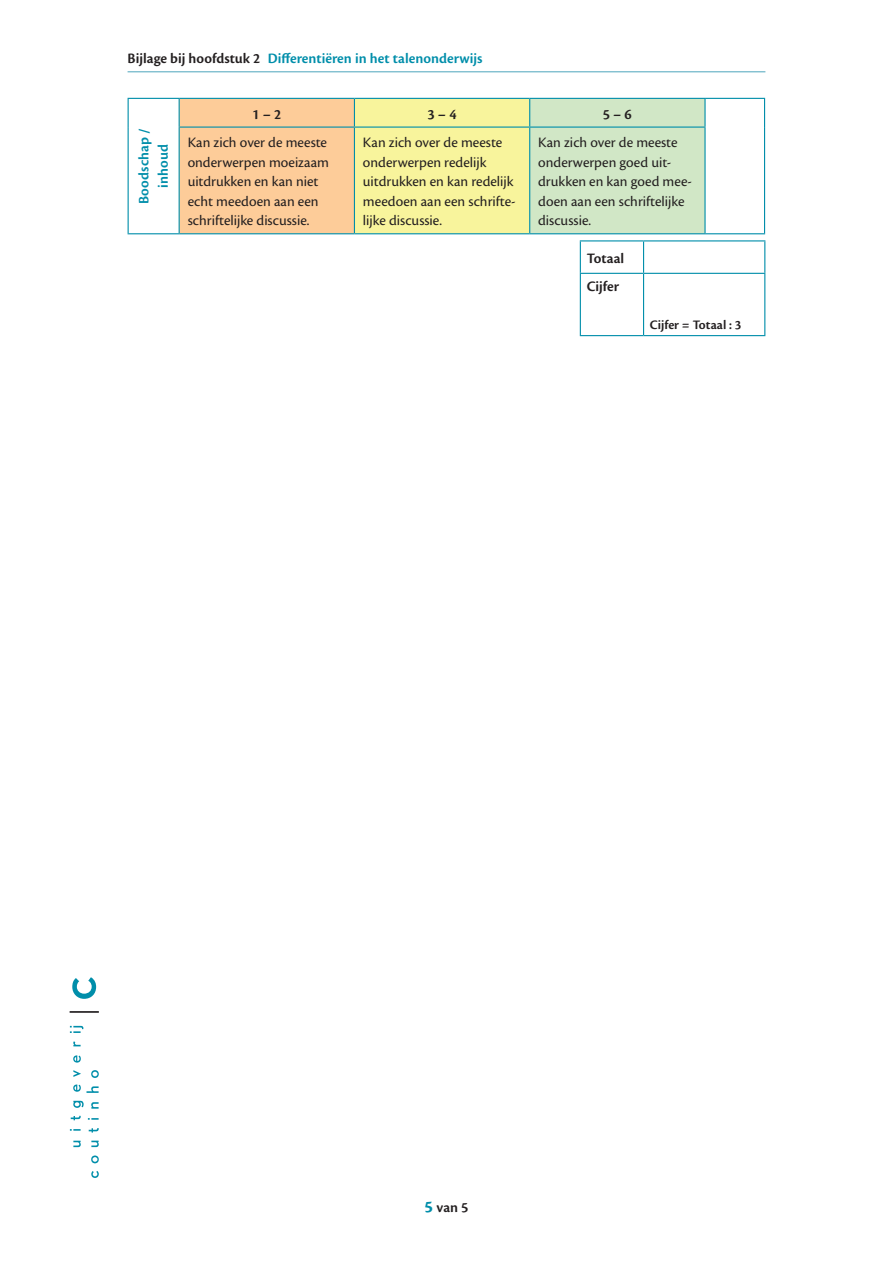
<style>
.page{position:relative;width:893px;height:1263px;background:#fff}
.page>*{position:absolute;margin:0;border:0;box-sizing:border-box;transform-origin:0 0}
.t1{font:15px/19.5px "Cronos Pro";color:#231f20}
.t2{font:600 15px/19.5px "Cronos Pro";color:#008eaa;text-align:center}
.t3{font:600 15px/28.5px "Cronos Pro";color:#231f20}
.t4{font:600 13.5px "Cronos Pro";color:#231f20}
.s1{color:#231f20}
.s2{font-weight:700;font-size:17.25px;color:#008eaa}
</style>
<div class="page">
<hr style="left:128px;top:71px;width:637px;height:1px;background:#61afc4">
<svg style="left:73px;top:1141px;width:8px;height:6px"></svg>
<svg style="left:70px;top:1129px;width:11px;height:2px"></svg>
<svg style="left:71px;top:1116px;width:10px;height:4px"></svg>
<svg style="left:73px;top:1101px;width:11px;height:7px"></svg>
<svg style="left:73px;top:1084px;width:8px;height:8px"></svg>
<svg style="left:73px;top:1070px;width:8px;height:7px"></svg>
<svg style="left:73px;top:1055px;width:8px;height:7px"></svg>
<svg style="left:73px;top:1041px;width:8px;height:5px"></svg>
<svg style="left:70px;top:1026px;width:13px;height:7px"></svg>
<svg style="left:91px;top:1171px;width:8px;height:7px"></svg>
<svg style="left:91px;top:1155px;width:8px;height:8px"></svg>
<svg style="left:91px;top:1140px;width:8px;height:7px"></svg>
<svg style="left:89px;top:1128px;width:10px;height:4px"></svg>
<svg style="left:88px;top:1118px;width:11px;height:2px"></svg>
<svg style="left:91px;top:1102px;width:8px;height:7px"></svg>
<svg style="left:87px;top:1086px;width:12px;height:7px"></svg>
<svg style="left:91px;top:1070px;width:8px;height:8px"></svg>
<hr style="left:70px;top:1011px;width:29px;height:2px;background:#231f20">
<svg style="left:72px;top:977px;width:24px;height:22px"></svg>
<hr style="left:128px;top:98px;width:51px;height:1px;background:#008eaa">
<svg style="left:128px;top:99px;width:1px;height:28px"></svg>
<svg style="left:179px;top:98px;width:526px;height:135px;background:#e9e1a9"></svg>
<hr style="left:705px;top:98px;width:60px;height:1px;background:#008eaa">
<hr style="left:704px;top:99px;width:2px;height:28px;background:#008eaa">
<svg style="left:764px;top:99px;width:1px;height:28px"></svg>
<hr style="left:128px;top:127px;width:1px;height:106px;background:#008eaa">
<hr style="left:179px;top:127px;width:175px;height:1px;background:#008eaa">
<hr style="left:179px;top:128px;width:1px;height:105px;background:#008eaa">
<hr style="left:354px;top:127px;width:176px;height:1px;background:#008eaa">
<hr style="left:354px;top:128px;width:1px;height:105px;background:#008eaa">
<hr style="left:530px;top:127px;width:176px;height:1px;background:#008eaa">
<hr style="left:529px;top:128px;width:1px;height:105px;background:#008eaa">
<hr style="left:704px;top:128px;width:2px;height:105px;background:#008eaa">
<hr style="left:764px;top:127px;width:1px;height:106px;background:#008eaa">
<hr style="left:128px;top:233px;width:51px;height:1px;background:#008eaa">
<hr style="left:179px;top:233px;width:175px;height:1px;background:#008eaa">
<hr style="left:354px;top:233px;width:176px;height:1px;background:#008eaa">
<hr style="left:530px;top:233px;width:175px;height:1px;background:#008eaa">
<hr style="left:705px;top:233px;width:60px;height:1px;background:#008eaa">
<hr style="left:580px;top:240px;width:64px;height:1px;background:#008eaa">
<hr style="left:580px;top:241px;width:1px;height:32px;background:#008eaa">
<hr style="left:644px;top:240px;width:121px;height:1px;background:#008eaa">
<hr style="left:643px;top:241px;width:1px;height:32px;background:#008eaa">
<hr style="left:764px;top:241px;width:1px;height:32px;background:#008eaa">
<hr style="left:580px;top:273px;width:64px;height:1px;background:#008eaa">
<hr style="left:580px;top:274px;width:1px;height:61px;background:#008eaa">
<hr style="left:644px;top:273px;width:121px;height:1px;background:#008eaa">
<hr style="left:643px;top:274px;width:1px;height:61px;background:#008eaa">
<hr style="left:764px;top:274px;width:1px;height:61px;background:#008eaa">
<hr style="left:580px;top:335px;width:64px;height:1px;background:#008eaa">
<hr style="left:644px;top:335px;width:121px;height:1px;background:#008eaa">
<p class="t2" style="left:128px;top:48px;width:356px"><span class="s1">Bijlage bij hoofdstuk 2</span> Differentiëren in het talenonderwijs</p>
<p class="t2" style="left:134px;top:204px;width:77px;rotate:-90deg">Boodschap / inhoud</p>
<p class="t3" style="left:252px;top:100px;width:31px">1 – 2</p>
<p class="t3" style="left:428px;top:100px;width:31px">3 – 4</p>
<p class="t3" style="left:603px;top:100px;width:31px">5 – 6</p>
<p class="t1" style="left:188px;top:133px;width:143px">Kan zich over de meeste onderwerpen moeizaam uitdrukken en kan niet echt meedoen aan een schriftelijke discussie.</p>
<p class="t1" style="left:363px;top:133px;width:154px">Kan zich over de meeste onderwerpen redelijk uitdrukken en kan redelijk meedoen aan een schrifte&shy;lijke discussie.</p>
<p class="t1" style="left:538px;top:133px;width:155px">Kan zich over de meeste onderwerpen goed uit&shy;drukken en kan goed mee&shy;doen aan een schriftelijke discussie.</p>
<p class="t3" style="left:587px;top:244px;width:39px">Totaal<br>Cijfer</p>
<p class="t4" style="left:650px;top:317px;width:93px">Cijfer = Totaal : 3</p>
<p class="t3" style="left:424px;top:1193px;width:46px"><span class="s2">5</span> van 5</p>
</div>
